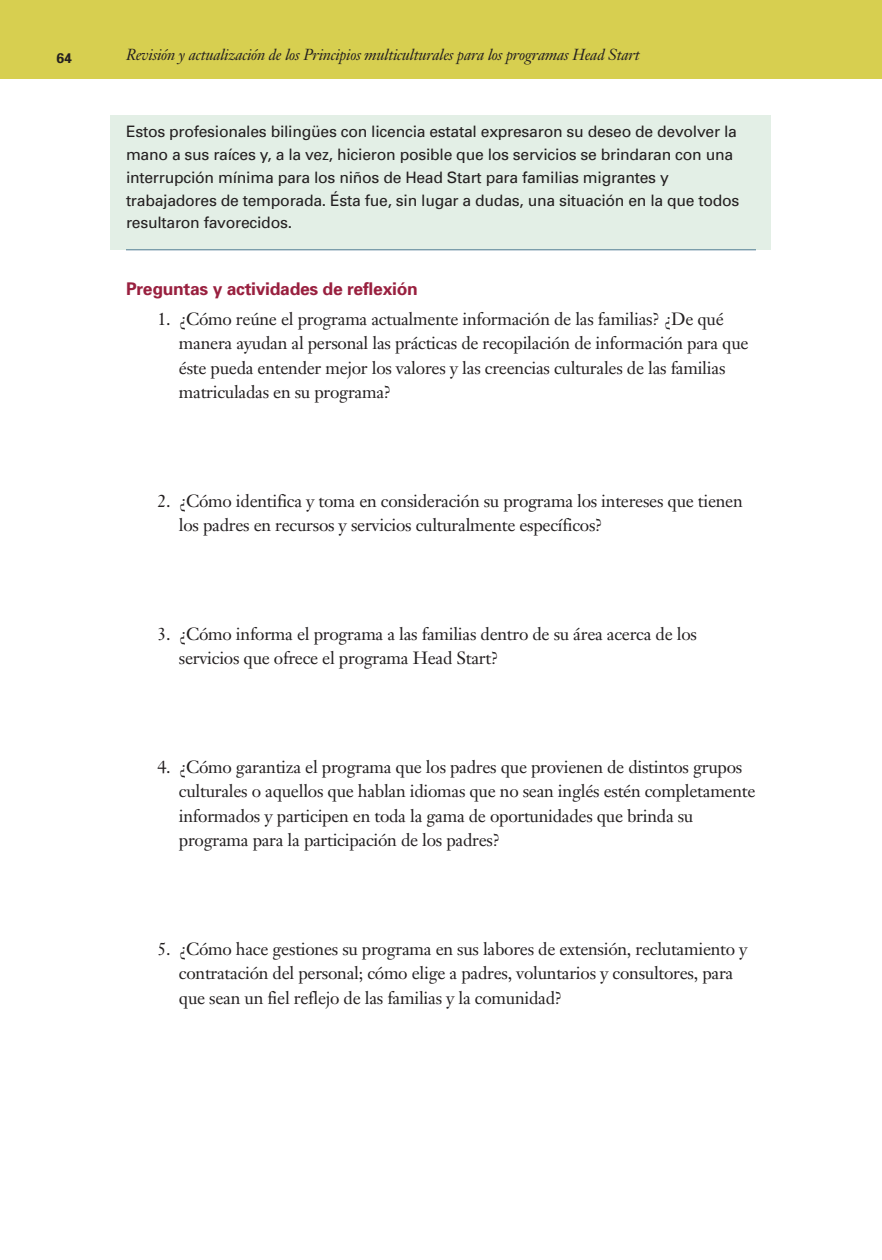
<style>
.page{position:relative;width:882px;height:1260px;background:#fff}
.page>*{position:absolute;margin:0;border:0;box-sizing:border-box;transform-origin:0 0}
.t1{font:17.5px/24.5px "Janson Text";letter-spacing:-.015em;color:#231f20}
.t2{font:700 17.5px "Univers";letter-spacing:-.015em;color:#99203f}
.t3{font:15.75px/22.8px "Univers";letter-spacing:-.015em;color:#231f20}
.t4{font:italic 15.75px "Janson Text";letter-spacing:-.015em;color:#231f20}
.t5{font:700 14px "Univers";color:#231f20}
</style>
<div class="page">
<div style="left:110px;top:116px;width:661px;height:134px;background:#e3efe6"></div>
<div style="left:0;top:0;width:882px;height:79px;background:#d7cf50"></div>
<hr style="left:126px;top:249px;width:630px;height:1px;background:#4e7992">
<p class="t5" style="left:57px;top:53px;width:17px">64</p>
<p class="t4" style="left:126px;top:49px;width:515px">Revisión y actualización de los Principios multiculturales para los programas Head Start</p>
<p class="t3" style="left:126px;top:122px;width:615px">Estos profesionales bilingües con licencia estatal expresaron su deseo de devolver la mano a sus raíces y, a la vez, hicieron posible que los servicios se brindaran con una interrupción mínima para los niños de Head Start para familias migrantes y trabajadores de temporada. Ésta fue, sin lugar a dudas, una situación en la que todos resultaron favorecidos.</p>
<h2 class="t2" style="left:126px;top:282px;width:293px">Preguntas y actividades de reflexión</h2>
<p class="t1" style="left:179px;top:308px;width:571px;text-indent:-21px">1. ¿Cómo reúne el programa actualmente información de las familias? ¿De qué manera ayudan al personal las prácticas de recopilación de información para que éste pueda entender mejor los valores y las creencias culturales de las familias matriculadas en su programa?</p>
<p class="t1" style="left:179px;top:490px;width:565px;text-indent:-21px">2. ¿Cómo identifica y toma en consideración su programa los intereses que tienen los padres en recursos y servicios culturalmente específicos?</p>
<p class="t1" style="left:179px;top:623px;width:520px;text-indent:-21px">3. ¿Cómo informa el programa a las familias dentro de su área acerca de los servicios que ofrece el programa Head Start?</p>
<p class="t1" style="left:179px;top:756px;width:578px;text-indent:-21px">4. ¿Cómo garantiza el programa que los padres que provienen de distintos grupos culturales o aquellos que hablan idiomas que no sean inglés estén completamente informados y participen en toda la gama de oportunidades que brinda su programa para la participación de los padres?</p>
<p class="t1" style="left:179px;top:938px;width:570px;text-indent:-21px">5. ¿Cómo hace gestiones su programa en sus labores de extensión, reclutamiento y contratación del personal; cómo elige a padres, voluntarios y consultores, para que sean un fiel reflejo de las familias y la comunidad?</p>
</div>
